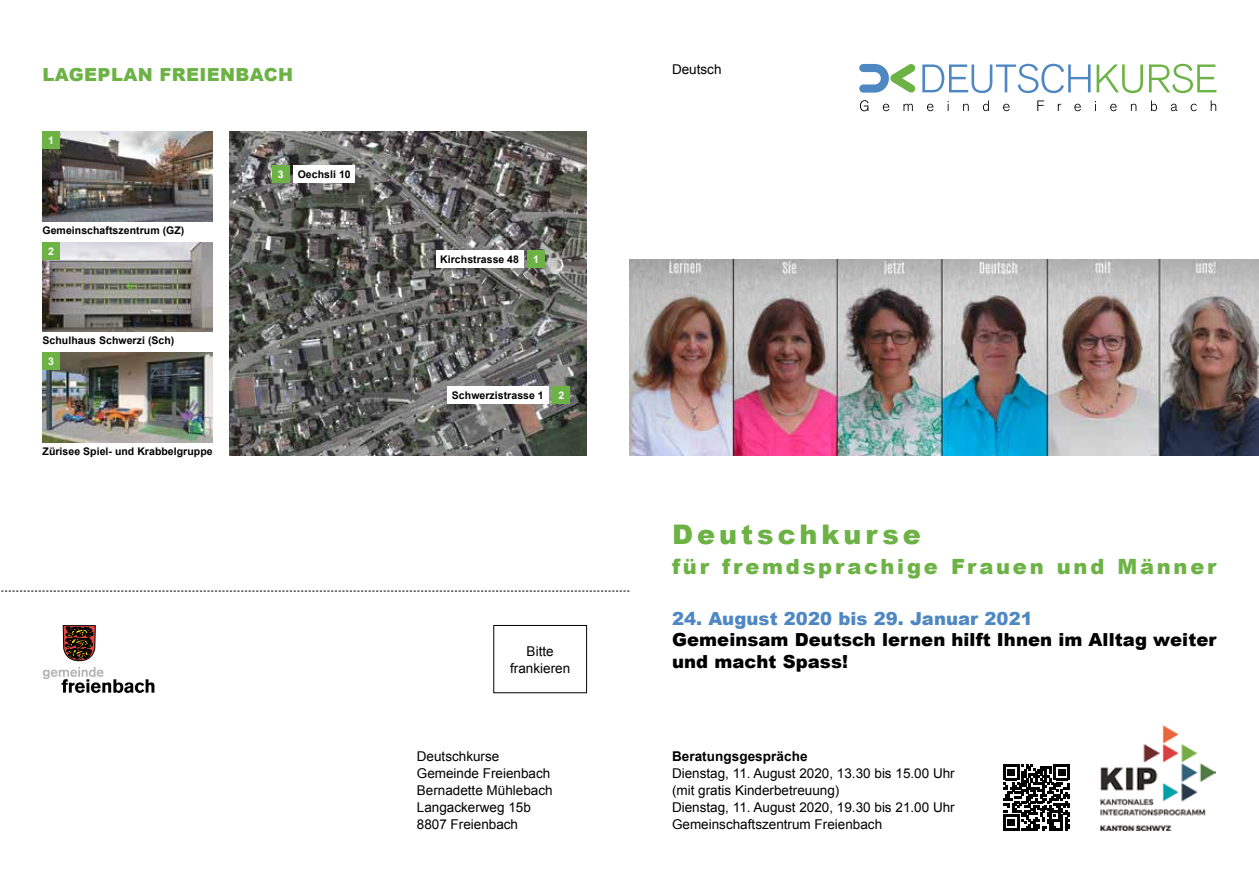
<style>
.page{position:relative;width:1259px;height:893px;background:#fff}
.page>*{position:absolute;margin:0;border:0;box-sizing:border-box;transform-origin:0 0}
.t1{font:900 27px "Arial";letter-spacing:.15em;color:#6cb245}
.t2{font:900 21px "Arial";letter-spacing:.13em;color:#6cb245}
.t3{font:900 18px/21.3px "Arial";letter-spacing:.005em;color:#000}
.t4{font:900 18px "Arial";letter-spacing:.005em;color:#4f87c3}
.t5{font:900 18px "Arial";letter-spacing:.02em;color:#6cb245}
.t6{font:13.5px/17px "Arial";color:#000}
.t7{font:700 13.5px "Arial";letter-spacing:.005em;color:#000}
.t8{font:700 10.5px "Arial";letter-spacing:.005em;color:#000}
.t9{font:700 10.5px "Arial";color:#fff}
</style>
<div class="page">
<img style="left:629px;top:259px;width:630px;height:196px">
<svg style="left:859px;top:64px;width:357px;height:47px"></svg>
<div style="left:493px;top:625px;width:94px;height:68px;border:1px solid #000"></div>
<svg style="left:63px;top:625px;width:33px;height:36px"></svg>
<svg style="left:43px;top:667px;width:111px;height:26px"></svg>
<svg style="left:1px;top:591px;width:628px;height:1px"></svg>
<img style="left:230px;top:132px;width:357px;height:323px">
<div style="left:436px;top:251px;width:87px;height:17px;background:#fff"></div>
<div style="left:293px;top:166px;width:62px;height:17px;background:#fff"></div>
<div style="left:448px;top:387px;width:101px;height:17px;background:#fff"></div>
<div style="left:553px;top:387px;width:17px;height:17px;background:#6cb245"></div>
<div style="left:527px;top:251px;width:17px;height:17px;background:#6cb245"></div>
<div style="left:272px;top:166px;width:17px;height:17px;background:#6cb245"></div>
<img style="left:43px;top:353px;width:170px;height:89px">
<img style="left:43px;top:132px;width:170px;height:89px">
<img style="left:43px;top:242px;width:170px;height:90px">
<div style="left:43px;top:242px;width:17px;height:17px;background:#6cb245"></div>
<div style="left:43px;top:353px;width:17px;height:17px;background:#6cb245"></div>
<div style="left:43px;top:132px;width:17px;height:17px;background:#6cb245"></div>
<svg style="left:126px;top:282px;width:10px;height:8px"></svg>
<img style="left:1100px;top:726px;width:115px;height:104px">
<svg style="left:1003px;top:764px;width:67px;height:67px"></svg>
<h3 class="t5" style="left:43px;top:61px;width:252px">LAGEPLAN FREIENBACH</h3>
<p class="t9" style="left:48px;top:134px;width:7px">1</p>
<p class="t8" style="left:43px;top:223px;width:143px">Gemeinschaftszentrum (GZ)</p>
<p class="t9" style="left:48px;top:244px;width:7px">2</p>
<p class="t8" style="left:43px;top:334px;width:133px">Schulhaus Schwerzi (Sch)</p>
<p class="t9" style="left:48px;top:355px;width:7px">3</p>
<p class="t8" style="left:43px;top:444px;width:172px">Zürisee Spiel- und Krabbelgruppe</p>
<p class="t9" style="left:278px;top:168px;width:7px">3</p>
<p class="t8" style="left:298px;top:168px;width:55px">Oechsli 10</p>
<p class="t8" style="left:440px;top:253px;width:80px">Kirchstrasse 48</p>
<p class="t9" style="left:533px;top:253px;width:7px">1</p>
<p class="t8" style="left:452px;top:389px;width:93px">Schwerzistrasse 1</p>
<p class="t9" style="left:558px;top:389px;width:7px">2</p>
<p class="t6" style="left:510px;top:642px;width:62px;text-align:center">Bitte frankieren</p>
<p class="t6" style="left:417px;top:748px;width:137px">Deutschkurse<br>Gemeinde Freienbach<br>Bernadette Mühlebach<br>Langackerweg 15b<br>8807 Freienbach</p>
<p class="t6" style="left:672px;top:61px;width:51px">Deutsch</p>
<h1 class="t1" style="left:672px;top:515px;width:250px">Deutschkurse</h1>
<h2 class="t2" style="left:672px;top:551px;width:546px">für fremdsprachige Frauen und Männer</h2>
<h3 class="t4" style="left:672px;top:606px;width:362px">24. August 2020 bis 29. Januar 2021</h3>
<h3 class="t3" style="left:672px;top:629px;width:546px">Gemeinsam Deutsch lernen hilft Ihnen im Alltag weiter und macht Spass!</h3>
<p class="t7" style="left:672px;top:747px;width:137px">Beratungsgespräche</p>
<p class="t6" style="left:672px;top:765px;width:284px">Dienstag, 11. August 2020, 13.30 bis 15.00 Uhr (mit gratis Kinderbetreuung)<br>Dienstag, 11. August 2020, 19.30 bis 21.00 Uhr Gemeinschaftszentrum Freienbach</p>
</div>
